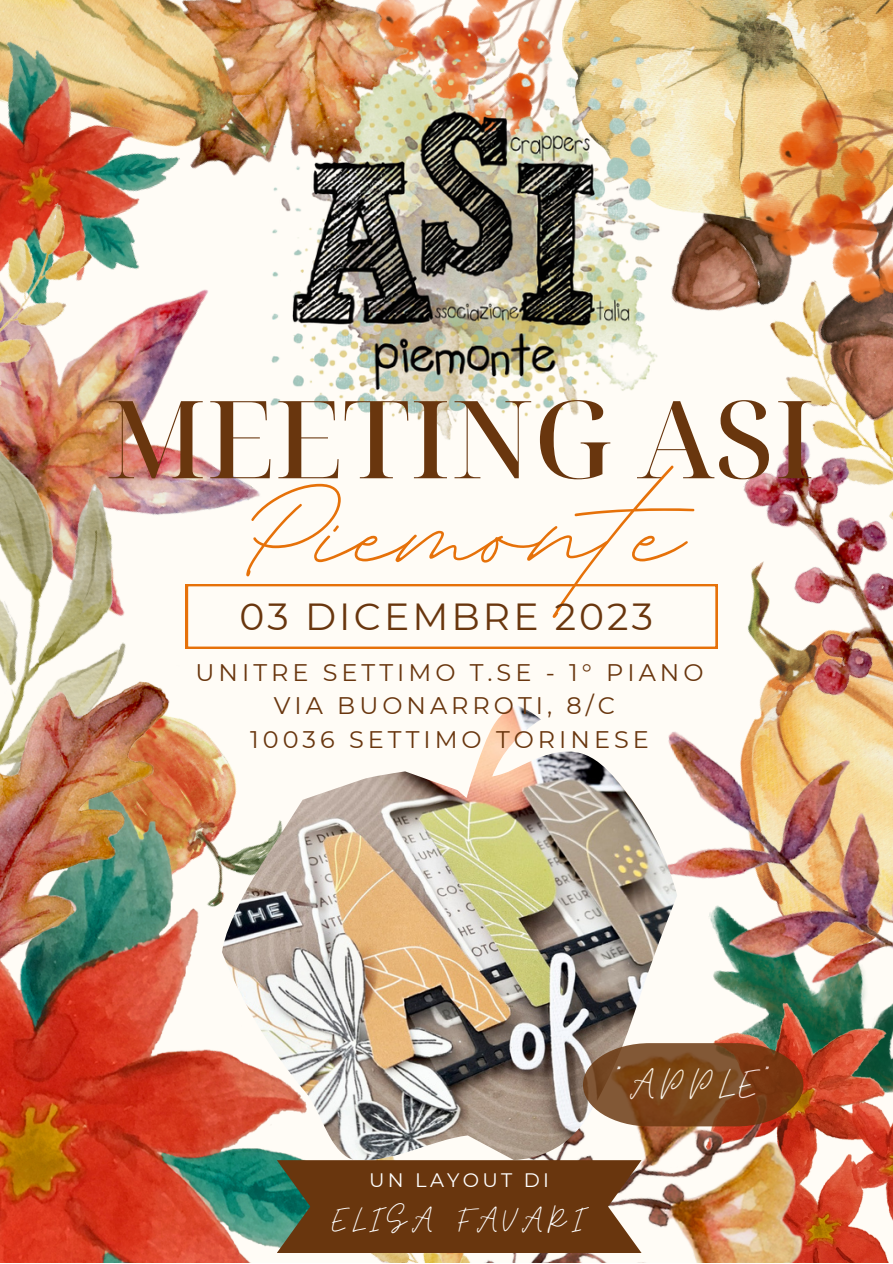
<style>
.page{position:relative;width:893px;height:1264px;background:#fff}
.page>*{position:absolute;margin:0;border:0;box-sizing:border-box;transform-origin:0 0}
.t1{font:224.85px "BD Script";color:#e67109}
.t2{font:500 107.85px "Noto Serif Display";color:#69360e}
.t3{font:45px "Moon Time";letter-spacing:.165em;color:#fff}
.t4{font:37.65px "Montserrat";letter-spacing:.085em;color:#69360e}
.t5{font:37.5px "Moon Time";letter-spacing:.165em;color:#fff}
.t6{font:24px "Montserrat";letter-spacing:.165em;color:#69360e}
.t7{font:19.5px "Montserrat";letter-spacing:.165em;color:#fff}
</style>
<div class="page">
<div style="left:0;top:0;width:892px;height:1262px;background:#fffcf6"></div>
<img style="left:862px;top:1090px;width:30px;height:172px">
<img style="left:671px;top:231px;width:221px;height:181px">
<img style="left:506px;top:0;width:56px;height:31px">
<img style="left:563px;top:0;width:154px;height:231px">
<img style="left:677px;top:840px;width:215px;height:250px">
<img style="left:341px;top:0;width:165px;height:31px">
<img style="left:213px;top:0;width:128px;height:165px">
<img style="left:259px;top:31px;width:412px;height:409px">
<img style="left:126px;top:165px;width:215px;height:484px">
<img style="left:641px;top:412px;width:251px;height:428px">
<img style="left:0;top:918px;width:284px;height:344px">
<img style="left:0;top:412px;width:222px;height:506px">
<svg style="left:186px;top:584px;width:531px;height:64px"></svg>
<img style="left:284px;top:1026px;width:578px;height:236px">
<img style="left:0;top:0;width:213px;height:345px">
<img style="left:0;top:200px;width:126px;height:259px">
<img style="left:0;top:665px;width:180px;height:395px">
<img style="left:717px;top:0;width:175px;height:351px">
<img style="left:222px;top:705px;width:455px;height:455px">
<svg style="left:583px;top:1043px;width:220px;height:83px;background:#844e28"></svg>
<svg style="left:277px;top:1160px;width:364px;height:92px;background:#6a411b"></svg>
<p class="t2" style="left:105px;top:363px;width:711px">MEETING ASI</p>
<p class="t1" style="left:241px;top:383px;width:442px">Piemonte</p>
<p class="t4" style="left:239px;top:593px;width:415px">03 DICEMBRE 2023</p>
<p class="t6" style="left:195px;top:657px;width:509px">UNITRE SETTIMO T.SE - 1° PIANO</p>
<p class="t6" style="left:274px;top:691px;width:343px">VIA BUONARROTI, 8/C</p>
<p class="t6" style="left:250px;top:725px;width:400px">10036 SETTIMO TORINESE</p>
<h3 class="t3" style="left:615px;top:1056px;width:156px">“APPLE”</h3>
<p class="t7" style="left:369px;top:1168px;width:181px">UN LAYOUT DI</p>
<p class="t5" style="left:332px;top:1196px;width:252px">ELISA FAVARI</p>
</div>
